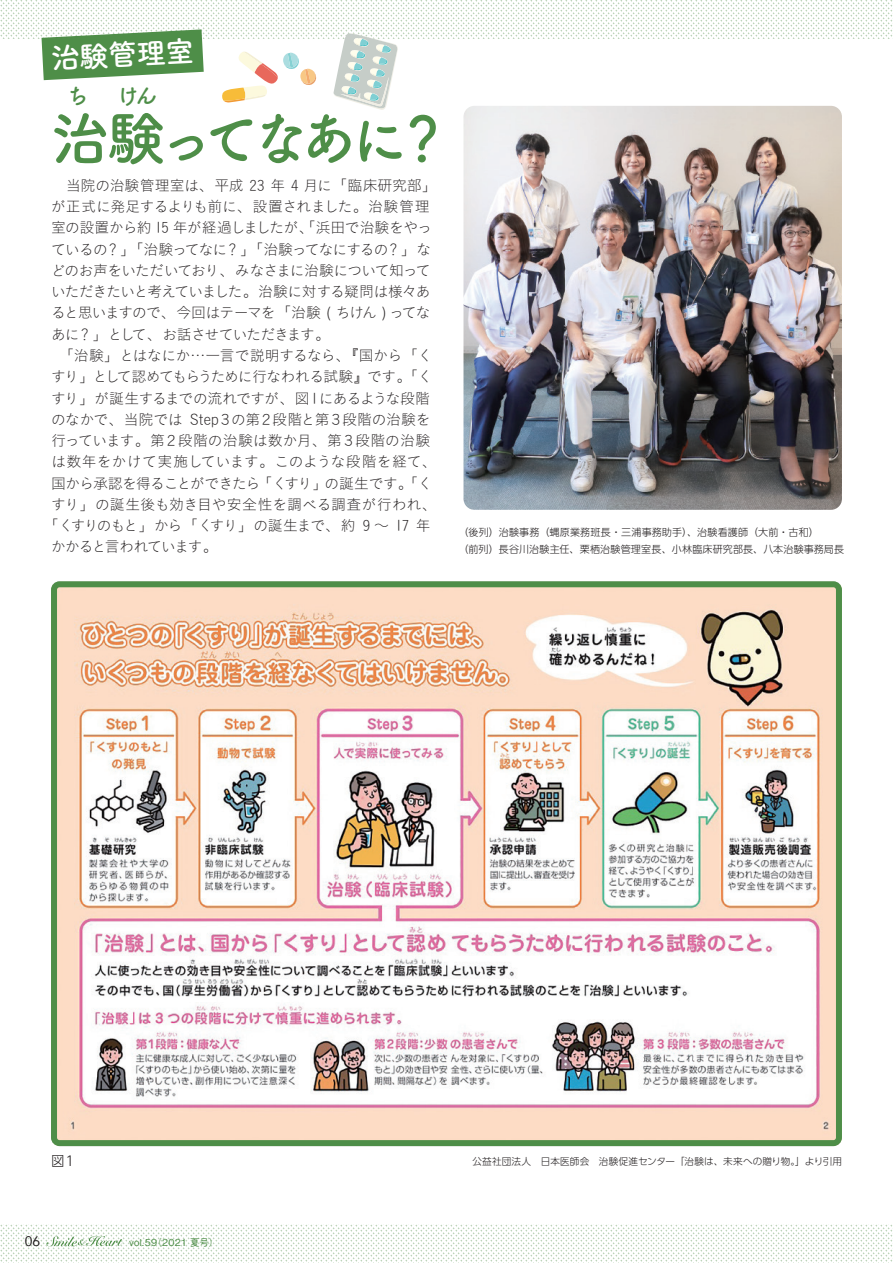
<style>
.page{position:relative;width:893px;height:1263px;background:#fff}
.page>*{position:absolute;margin:0;border:0;box-sizing:border-box;transform-origin:0 0}
.t1{font:58.5px "Tsuku B Rd Gothic Std B";letter-spacing:-.155em;color:#4e8e48}
.t2{font:29.25px "Tsuku B Rd Gothic Std B";color:#fff}
.t3{font:22.5px "Tsuku B Rd Gothic Std B";color:#4e8e48}
.t4{font:14.85px "Koburina Go Std W1";letter-spacing:-.05em;color:#231f20}
.t5{font:14.85px "Koburina Go Std W1";letter-spacing:-.07em;color:#231f20}
.t6{font:14.85px "Koburina Go Std W1";letter-spacing:-.03em;color:#231f20}
.t7{font:14.85px "Koburina Go Std W1";letter-spacing:-.095em;color:#231f20}
.t8{font:14.85px "Koburina Go Std W1";letter-spacing:-.01em;color:#231f20}
.t9{font:14.85px "Koburina Go Std W1";letter-spacing:-.025em;color:#231f20}
.t10{font:14.85px "Koburina Go Std W1";letter-spacing:-.005em;color:#231f20}
.t11{font:14.85px "Koburina Go Std W1";letter-spacing:.005em;color:#231f20}
.t12{font:14.85px "Koburina Go Std W1";color:#231f20}
.t13{font:14.85px "Koburina Go Std W1";letter-spacing:-.08em;color:#231f20}
.t14{font:14.85px "Koburina Go Std W1";letter-spacing:-.09em;color:#231f20}
.t15{font:13.8px "Avenir";color:#231f20}
.t16{font:300 13.5px "UD Shin Go Pro";color:#231f20}
.t17{font:300 10.05px/16.5px "UD Shin Go Pro";letter-spacing:.015em;color:#231f20}
.t18{font:300 9.6px "UD Shin Go Pro";letter-spacing:.015em;color:#231f20}
.t19{font:500 9.6px "Gothic BBB Pr 5";letter-spacing:.005em;color:#4e8e48}
</style>
<div class="page">
<svg style="left:0;top:0;width:892px;height:38px"></svg>
<svg style="left:0;top:1225px;width:892px;height:38px"></svg>
<img style="left:463px;top:106px;width:379px;height:404px">
<img style="left:51px;top:581px;width:791px;height:565px">
<svg style="left:222px;top:51px;width:94px;height:52px"></svg>
<svg style="left:334px;top:33px;width:64px;height:77px"></svg>
<svg style="left:42px;top:29px;width:162px;height:51px;background:#6ca167"></svg>
<svg style="left:46px;top:1236px;width:77px;height:10px"></svg>
<h2 class="t2" style="left:50px;top:36px;width:145px;rotate:-3deg">治験管理室</h2>
<h3 class="t3" style="left:66px;top:78px;width:93px">ち　 けん</h3>
<h1 class="t1" style="left:51px;top:93px;width:402px">治験ってなあに？</h1>
<p class="t8" style="left:51px;top:174px;width:387px">　当院の治験管理室は、平成 23 年 4 月に「臨床研究部」</p>
<p class="t9" style="left:51px;top:195px;width:380px">が正式に発足するよりも前に、設置されました。治験管理</p>
<p class="t4" style="left:51px;top:217px;width:383px">室の設置から約 15 年が経過しましたが、「浜田で治験をやっ</p>
<p class="t4" style="left:51px;top:238px;width:382px">ているの？」「治験ってなに？」「治験ってなにするの？」な</p>
<p class="t4" style="left:51px;top:259px;width:381px">どのお声をいただいており、みなさまに治験について知って</p>
<p class="t4" style="left:51px;top:280px;width:381px">いただきたいと考えていました。治験に対する疑問は様々あ</p>
<p class="t5" style="left:51px;top:302px;width:381px">ると思いますので、今回はテーマを「治験 ( ちけん ) ってな</p>
<p class="t13" style="left:51px;top:323px;width:281px">あに？」として、お話させていただきます。</p>
<p class="t4" style="left:51px;top:344px;width:383px">　「治験」とはなにか…一言で説明するなら、『国から「く</p>
<p class="t5" style="left:51px;top:366px;width:383px">すり」として認めてもらうために行なわれる試験』です。「く</p>
<p class="t4" style="left:51px;top:387px;width:381px">すり」が誕生するまでの流れですが、図１にあるような段階</p>
<p class="t6" style="left:51px;top:408px;width:381px">のなかで、当院では Step３の第２段階と第３段階の治験を</p>
<p class="t10" style="left:51px;top:429px;width:381px">行っています。第２段階の治験は数か月、第３段階の治験</p>
<p class="t11" style="left:51px;top:451px;width:387px">は数年をかけて実施しています。このような段階を経て、</p>
<p class="t4" style="left:51px;top:472px;width:383px">国から承認を得ることができたら「くすり」の誕生です。「く</p>
<p class="t12" style="left:51px;top:493px;width:387px">すり」の誕生後も効き目や安全性を調べる調査が行われ、</p>
<p class="t7" style="left:44px;top:514px;width:389px">「くすりのもと」から「くすり」の誕生まで、約 9 ～ 17 年</p>
<p class="t14" style="left:51px;top:536px;width:168px">かかると言われています。</p>
<p class="t17" style="left:458px;top:524px;width:387px">（後列）治験事務（蝿原業務班長・三浦事務助手）、治験看護師（大前・古和）<br>（前列）長谷川治験主任、栗栖治験管理室長、小林臨床研究部長、八本治験事務局長</p>
<p class="t16" style="left:51px;top:1150px;width:25px">図1</p>
<p class="t18" style="left:473px;top:1154px;width:371px">公益社団法人　日本医師会　治験促進センター「治験は、未来への贈り物。」より引用</p>
<p class="t15" style="left:25px;top:1230px;width:17px">06</p>
<p class="t19" style="left:129px;top:1235px;width:91px">vol.59（2021 夏号）</p>
</div>
